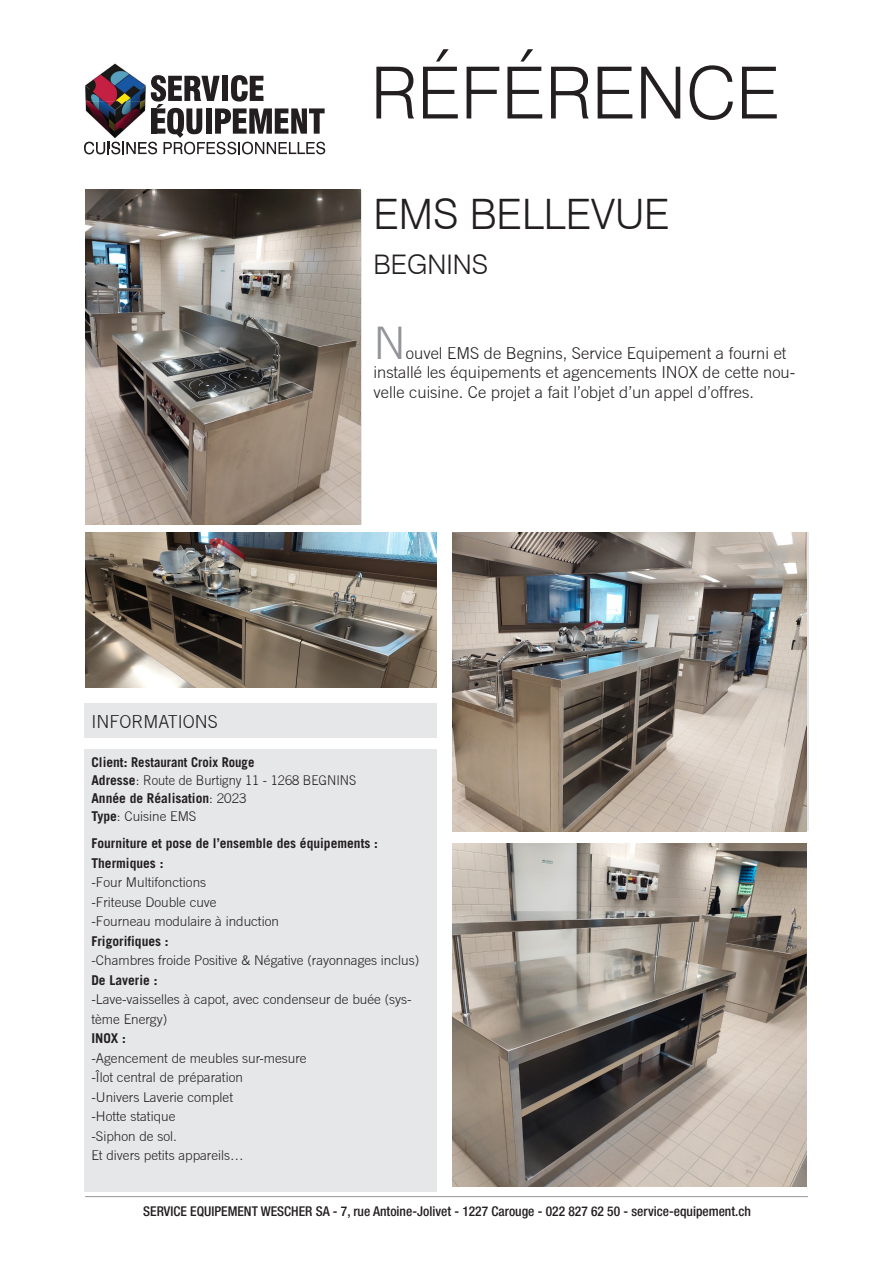
<style>
.page{position:relative;width:893px;height:1263px;background:#fff}
.page>*{position:absolute;margin:0;border:0;box-sizing:border-box;transform-origin:0 0}
.t1{font:300 72px "Swiss 721 BT";color:#231f20}
.t2{font:300 45px "Trade Gothic";color:#939598}
.t3{font:300 42px "Swiss 721 BT";color:#231f20}
.t4{font:300 27px "Swiss 721 BT";color:#231f20}
.t5{font:300 18px "Trade Gothic";color:#231f20}
.t6{font:300 16.5px/19.8px "Trade Gothic";color:#231f20}
.t7{font:300 13.5px/19.5px "Trade Gothic";color:#231f20}
.t8{font:700 13.5px/18px "Trade Gothic";color:#231f20}
.t9{font:500 condensed 13.5px "Helvetica Neue";color:#231f20}
.s1{font-weight:300}
</style>
<div class="page">
<div style="left:84px;top:749px;width:353px;height:442px;background:#e6e7e9"></div>
<img style="left:99px;top:63px;width:32px;height:12px">
<svg style="left:84px;top:75px;width:241px;height:79px"></svg>
<img style="left:85px;top:533px;width:352px;height:155px">
<img style="left:452px;top:533px;width:355px;height:298px">
<img style="left:452px;top:843px;width:355px;height:343px">
<hr style="left:85px;top:1196px;width:723px;height:1px;background:#939598">
<div style="left:84px;top:703px;width:353px;height:34px;background:#e6e7e9"></div>
<img style="left:85px;top:190px;width:275px;height:334px">
<h1 class="t1" style="left:371px;top:49px;width:411px">RÉFÉRENCE</h1>
<h3 class="t3" style="left:373px;top:188px;width:298px">EMS BELLEVUE</h3>
<h3 class="t4" style="left:373px;top:248px;width:116px">BEGNINS</h3>
<h3 class="t5" style="left:91px;top:711px;width:128px">INFORMATIONS</h3>
<h2 class="t2" style="left:373px;top:316px;width:34px">N</h2>
<p class="t6" style="left:373px;top:342px;width:423px;text-indent:32px">ouvel EMS de Begnins, Service Equipement a fourni et installé les équipements et agencements INOX de cette nou&shy;velle cuisine. Ce projet a fait l’objet d’un appel d’offres.</p>
<p class="t8" style="left:91px;top:753px;width:266px">Client: Restaurant Croix Rouge<br>Adresse<span class="s1">: Route de Burtigny 11 - 1268 BEGNINS<br></span>Année de Réalisation<span class="s1">: 2023<br></span>Type<span class="s1">: Cuisine EMS</span></p>
<p class="t8" style="left:91px;top:833px;width:288px;line-height:19.5px">Fourniture et pose de l’ensemble des équipements :<br>Thermiques :</p>
<p class="t7" style="left:91px;top:872px;width:189px">-Four Multifonctions<br>-Friteuse Double cuve -Fourneau modulaire à induction</p>
<p class="t8" style="left:91px;top:931px;width:79px">Frigorifiques :</p>
<p class="t7" style="left:91px;top:950px;width:329px">-Chambres froide Positive &amp; Négative (rayonnages inclus)</p>
<p class="t8" style="left:91px;top:970px;width:68px">De Laverie :</p>
<p class="t7" style="left:91px;top:989px;width:322px">-Lave-vaisselles à capot, avec condenseur de buée (sys&shy;tème Energy)</p>
<p class="t8" style="left:91px;top:1029px;width:36px">INOX :</p>
<p class="t7" style="left:91px;top:1048px;width:217px">-Agencement de meubles sur-mesure -Îlot central de préparation<br>-Univers Laverie complet<br>-Hotte statique<br>-Siphon de sol.<br>Et divers petits appareils…</p>
<p class="t9" style="left:143px;top:1203px;width:609px">SERVICE EQUIPEMENT WESCHER SA - 7, rue Antoine-Jolivet - 1227 Carouge - 022 827 62 50 - service-equipement.ch</p>
</div>
